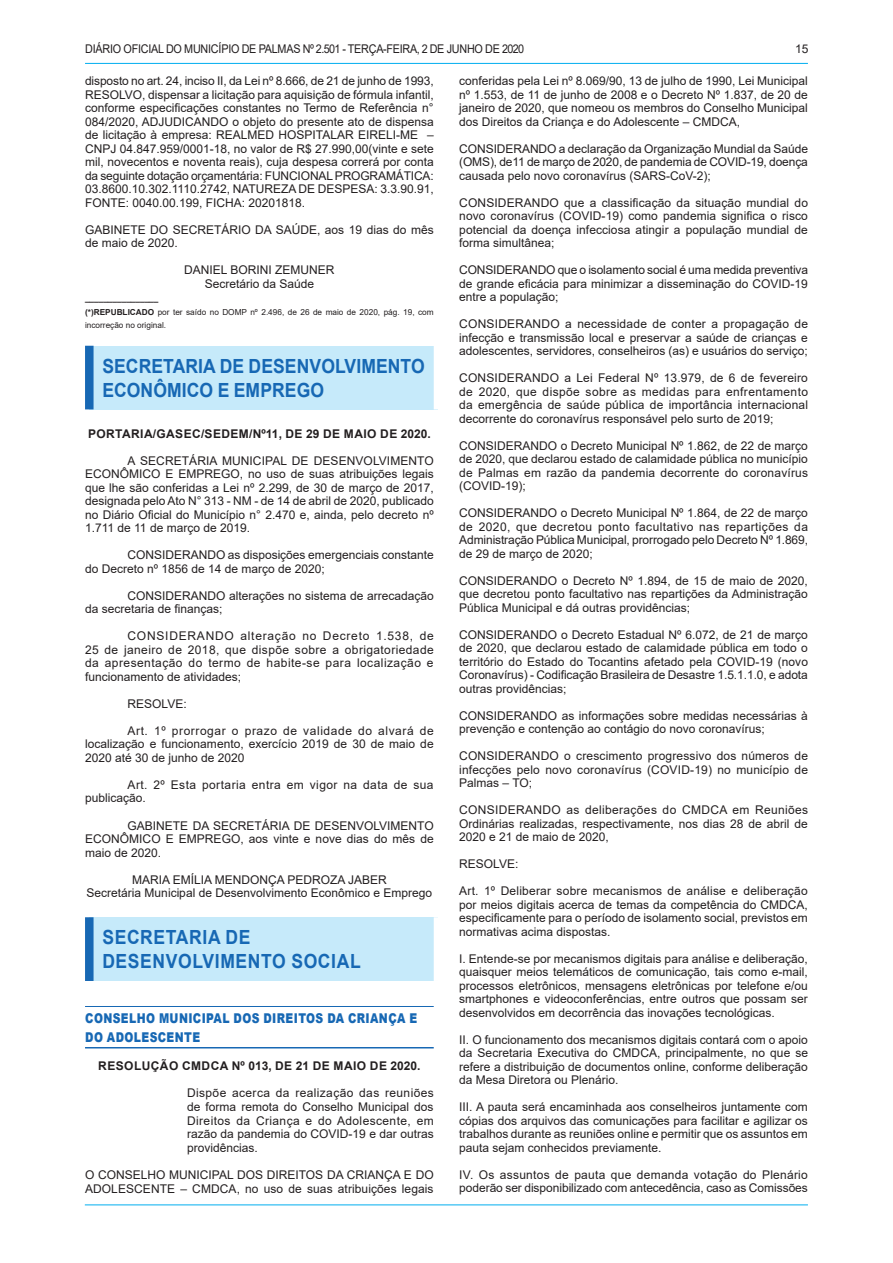
<style>
.page{position:relative;width:893px;height:1263px;background:#fff}
.page>*{position:absolute;margin:0;border:0;box-sizing:border-box;transform-origin:0 0}
.t1{font:700 19.5px/24px "Arial";letter-spacing:.005em;color:#1768b4;scale:.9 1}
.t2{font:700 19.5px/24px "Arial";letter-spacing:.035em;color:#1768b4;scale:.9 1}
.t3{font:900 13.5px/19px "Arial";letter-spacing:.035em;color:#1768b4;scale:.8 1}
.t4{font:12px/13.5px "Arial";color:#231f20;text-align:justify}
.t5{font:700 12px "Arial";letter-spacing:.035em;color:#231f20}
.t6{font:12px "Arial";letter-spacing:-.02em;color:#231f20;scale:.9 1}
.t7{font:12px/13.5px "Arial";letter-spacing:.035em;color:#231f20}
.t8{font:8.25px/13.5px "Arial";color:#231f20}
.s1{font-weight:700}
</style>
<div class="page">
<hr style="left:85px;top:1204px;width:723px;height:1px;background:#00aeef">
<hr style="left:85px;top:63px;width:723px;height:1px;background:#00aeef">
<div style="left:89px;top:346px;width:349px;height:63px;background:#c6eafa"></div>
<div style="left:85px;top:346px;width:9px;height:63px;background:#1768b4"></div>
<div style="left:434px;top:346px;width:8px;height:63px;background:#fff"></div>
<hr style="left:85px;top:1006px;width:349px;height:1px;background:#1768b4">
<hr style="left:85px;top:1047px;width:349px;height:1px;background:#1768b4">
<div style="left:89px;top:917px;width:349px;height:64px;background:#c6eafa"></div>
<div style="left:85px;top:917px;width:9px;height:64px;background:#1768b4"></div>
<div style="left:434px;top:917px;width:8px;height:64px;background:#fff"></div>
<p class="t6" style="left:85px;top:40px;width:489px">DIÁRIO OFICIAL DO MUNICÍPIO DE PALMAS Nº 2.501 - TERÇA-FEIRA, 2 DE JUNHO DE 2020</p>
<p class="t4" style="left:795px;top:42px;width:15px">15</p>
<p class="t4" style="left:85px;top:74px;width:350px">disposto no art. 24, inciso II, da Lei nº 8.666, de 21 de junho de 1993, RESOLVO, dispensar a licitação para aquisição de fórmula infantil, conforme especificações constantes no Termo de Referência n° 084/2020, ADJUDICANDO o objeto do presente ato de dispensa de licitação à empresa: REALMED HOSPITALAR EIRELI-ME – CNPJ 04.847.959/0001-18, no valor de R$ 27.990,00(vinte e sete mil, novecentos e noventa reais), cuja despesa correrá por conta da seguinte dotação orçamentária: FUNCIONAL PROGRAMÁTICA:<br>03.8600.10.302.1110.2742, NATUREZA DE DESPESA: 3.3.90.91, FONTE: 0040.00.199, FICHA: 20201818.</p>
<p class="t4" style="left:85px;top:223px;width:350px">GABINETE DO SECRETÁRIO DA SAÚDE, aos 19 dias do mês de maio de 2020.</p>
<p class="t4" style="left:184px;top:263px;width:152px;text-align:center">DANIEL BORINI ZEMUNER<br>Secretário da Saúde</p>
<p class="t8" style="left:85px;top:292px;width:350px"><span class="s1">________________<br>(*)REPUBLICADO</span> por ter saído no DOMP nº 2.496, de 26 de maio de 2020, pág. 19, com incorreção no original.</p>
<h1 class="t1" style="left:102px;top:354px;width:360px">SECRETARIA DE DESENVOLVIMENTO<br>ECONÔMICO E EMPREGO</h1>
<p class="t5" style="left:88px;top:425px;width:344px">PORTARIA/GASEC/SEDEM/Nº11, DE 29 DE MAIO DE 2020.</p>
<p class="t4" style="left:85px;top:454px;width:350px;text-indent:43px">A SECRETÁRIA MUNICIPAL DE DESENVOLVIMENTO ECONÔMICO E EMPREGO, no uso de suas atribuições legais que lhe são conferidas a Lei nº 2.299, de 30 de março de 2017, designada pelo Ato N° 313 - NM - de 14 de abril de 2020, publicado no Diário Oficial do Município n° 2.470 e, ainda, pelo decreto nº 1.711 de 11 de março de 2019.</p>
<p class="t4" style="left:85px;top:548px;width:350px;text-indent:43px">CONSIDERANDO as disposições emergenciais constante do Decreto nº 1856 de 14 de março de 2020;</p>
<p class="t4" style="left:85px;top:589px;width:350px;text-indent:43px">CONSIDERANDO alterações no sistema de arrecadação da secretaria de finanças;</p>
<p class="t4" style="left:85px;top:629px;width:350px;text-indent:43px">CONSIDERANDO alteração no Decreto 1.538, de 25 de janeiro de 2018, que dispõe sobre a obrigatoriedade da apresentação do termo de habite-se para localização e funcionamento de atividades;</p>
<p class="t4" style="left:128px;top:697px;width:61px">RESOLVE:</p>
<p class="t4" style="left:85px;top:724px;width:350px;text-indent:43px">Art. 1º prorrogar o prazo de validade do alvará de localização e funcionamento, exercício 2019 de 30 de maio de 2020 até 30 de junho de 2020</p>
<p class="t7" style="left:85px;top:778px;width:350px;text-indent:43px">Art. 2º Esta portaria entra em vigor na data de sua publicação.</p>
<p class="t4" style="left:85px;top:818px;width:350px;text-indent:43px">GABINETE DA SECRETÁRIA DE DESENVOLVIMENTO ECONÔMICO E EMPREGO, aos vinte e nove dias do mês de maio de 2020.</p>
<p class="t4" style="left:87px;top:872px;width:347px;text-align:center">MARIA EMÍLIA MENDONÇA PEDROZA JABER<br>Secretária Municipal de Desenvolvimento Econômico e Emprego</p>
<h1 class="t2" style="left:102px;top:925px;width:289px">SECRETARIA DE<br>DESENVOLVIMENTO SOCIAL</h1>
<p class="t4" style="left:459px;top:74px;width:350px">conferidas pela Lei nº 8.069/90, 13 de julho de 1990, Lei Municipal nº 1.553, de 11 de junho de 2008 e o Decreto Nº 1.837, de 20 de janeiro de 2020, que nomeou os membros do Conselho Municipal dos Direitos da Criança e do Adolescente – CMDCA,</p>
<p class="t4" style="left:459px;top:142px;width:350px">CONSIDERANDO a declaração da Organização Mundial da Saúde (OMS), de11 de março de 2020, de pandemia de COVID-19, doença causada pelo novo coronavírus (SARS-CoV-2);</p>
<p class="t4" style="left:459px;top:196px;width:350px">CONSIDERANDO que a classificação da situação mundial do novo coronavírus (COVID-19) como pandemia significa o risco potencial da doença infecciosa atingir a população mundial de forma simultânea;</p>
<p class="t4" style="left:459px;top:263px;width:350px">CONSIDERANDO que o isolamento social é uma medida preventiva de grande eficácia para minimizar a disseminação do COVID-19 entre a população;</p>
<p class="t4" style="left:459px;top:317px;width:350px">CONSIDERANDO a necessidade de conter a propagação de infecção e transmissão local e preservar a saúde de crianças e adolescentes, servidores, conselheiros (as) e usuários do serviço;</p>
<p class="t4" style="left:459px;top:371px;width:350px">CONSIDERANDO a Lei Federal Nº 13.979, de 6 de fevereiro de 2020, que dispõe sobre as medidas para enfrentamento da emergência de saúde pública de importância internacional decorrente do coronavírus responsável pelo surto de 2019;</p>
<p class="t4" style="left:459px;top:439px;width:350px">CONSIDERANDO o Decreto Municipal Nº 1.862, de 22 de março de 2020, que declarou estado de calamidade pública no município de Palmas em razão da pandemia decorrente do coronavírus (COVID-19);</p>
<p class="t4" style="left:459px;top:506px;width:350px">CONSIDERANDO o Decreto Municipal Nº 1.864, de 22 de março de 2020, que decretou ponto facultativo nas repartições da Administração Pública Municipal, prorrogado pelo Decreto Nº 1.869, de 29 de março de 2020;</p>
<p class="t4" style="left:459px;top:574px;width:350px">CONSIDERANDO o Decreto Nº 1.894, de 15 de maio de 2020, que decretou ponto facultativo nas repartições da Administração Pública Municipal e dá outras providências;</p>
<p class="t4" style="left:459px;top:628px;width:350px">CONSIDERANDO o Decreto Estadual Nº 6.072, de 21 de março de 2020, que declarou estado de calamidade pública em todo o território do Estado do Tocantins afetado pela COVID-19 (novo Coronavírus) - Codificação Brasileira de Desastre 1.5.1.1.0, e adota outras providências;</p>
<p class="t4" style="left:459px;top:709px;width:350px">CONSIDERANDO as informações sobre medidas necessárias à prevenção e contenção ao contágio do novo coronavírus;</p>
<p class="t4" style="left:459px;top:749px;width:350px">CONSIDERANDO o crescimento progressivo dos números de infecções pelo novo coronavírus (COVID-19) no município de Palmas – TO;</p>
<p class="t4" style="left:459px;top:803px;width:350px">CONSIDERANDO as deliberações do CMDCA em Reuniões Ordinárias realizadas, respectivamente, nos dias 28 de abril de 2020 e 21 de maio de 2020,</p>
<p class="t4" style="left:459px;top:857px;width:61px">RESOLVE:</p>
<p class="t4" style="left:459px;top:884px;width:350px">Art. 1º Deliberar sobre mecanismos de análise e deliberação por meios digitais acerca de temas da competência do CMDCA, especificamente para o período de isolamento social, previstos em normativas acima dispostas.</p>
<p class="t4" style="left:459px;top:952px;width:350px">I. Entende-se por mecanismos digitais para análise e deliberação, quaisquer meios telemáticos de comunicação, tais como e-mail, processos eletrônicos, mensagens eletrônicas por telefone e/ou smartphones e videoconferências, entre outros que possam ser desenvolvidos em decorrência das inovações tecnológicas.</p>
<p class="t4" style="left:459px;top:1033px;width:350px">II. O funcionamento dos mecanismos digitais contará com o apoio da Secretaria Executiva do CMDCA, principalmente, no que se refere a distribuição de documentos online, conforme deliberação da Mesa Diretora ou Plenário.</p>
<p class="t4" style="left:459px;top:1100px;width:350px">III. A pauta será encaminhada aos conselheiros juntamente com cópias dos arquivos das comunicações para facilitar e agilizar os trabalhos durante as reuniões online e permitir que os assuntos em pauta sejam conhecidos previamente.</p>
<p class="t4" style="left:459px;top:1168px;width:350px">IV. Os assuntos de pauta que demanda votação do Plenário poderão ser disponibilizado com antecedência, caso as Comissões</p>
<p class="t3" style="left:85px;top:1008px;width:417px">CONSELHO MUNICIPAL DOS DIREITOS DA CRIANÇA E<br>DO ADOLESCENTE</p>
<p class="t5" style="left:98px;top:1057px;width:324px">RESOLUÇÃO CMDCA Nº 013, DE 21 DE MAIO DE 2020.</p>
<p class="t4" style="left:187px;top:1086px;width:248px">Dispõe acerca da realização das reuniões de forma remota do Conselho Municipal dos Direitos da Criança e do Adolescente, em razão da pandemia do COVID-19 e dar outras providências.</p>
<p class="t4" style="left:85px;top:1168px;width:350px">O CONSELHO MUNICIPAL DOS DIREITOS DA CRIANÇA E DO<br>ADOLESCENTE – CMDCA, no uso de suas atribuições legais</p>
</div>
